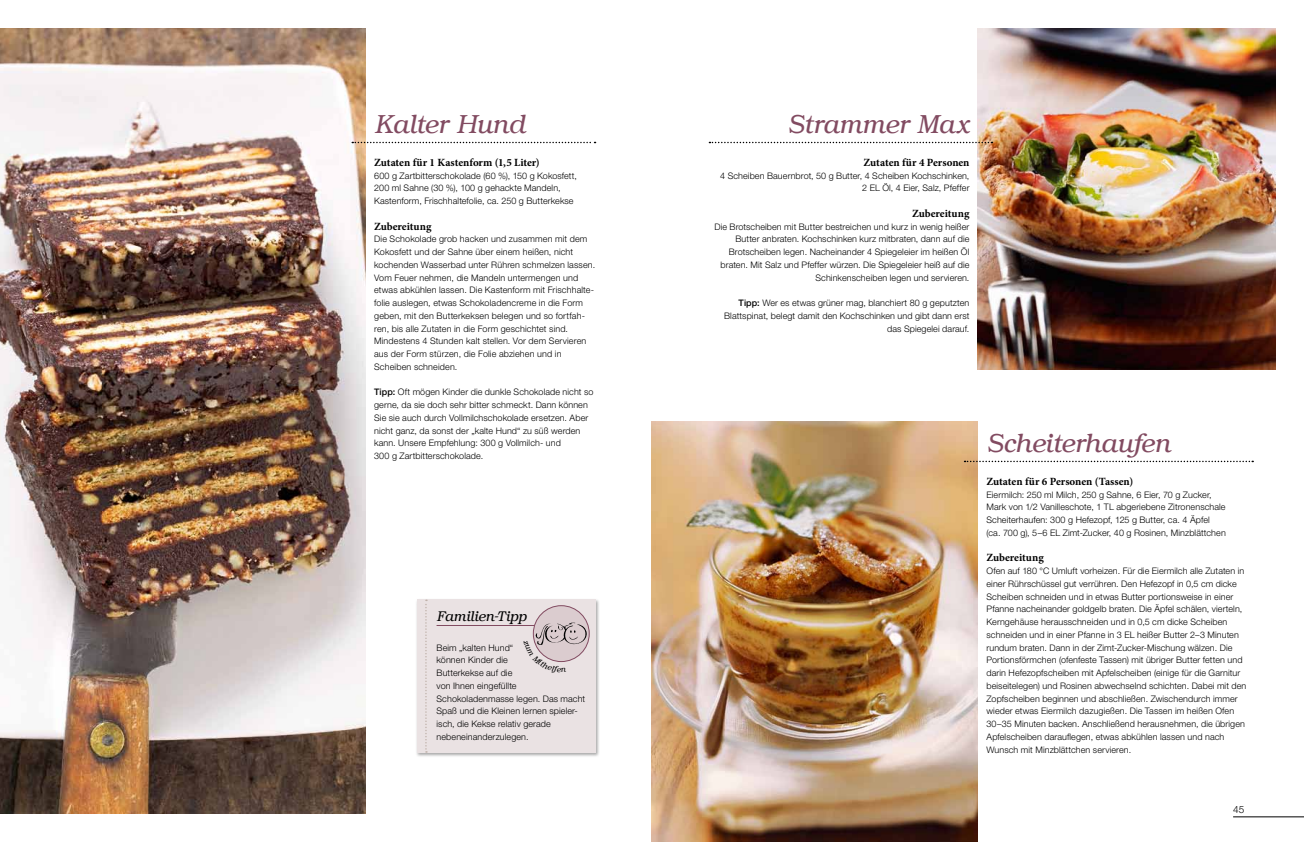
<style>
.page{position:relative;width:1304px;height:842px;background:#fff}
.page>*{position:absolute;margin:0;border:0;box-sizing:border-box;transform-origin:0 0}
.t1{font:italic 300 26px "Brussels";letter-spacing:-.01em;color:#824b61}
.t2{font:italic 300 14px "Brussels";letter-spacing:.005em;color:#000}
.t3{font:700 11px "Minion Pro";letter-spacing:-.005em;color:#000}
.t4{font:300 10px "Helvetica Neue LT Std";color:#000}
.t5{font:300 9px/12.8px "Helvetica Neue LT Std";letter-spacing:.01em;color:#000}
.s1{font-weight:500}
</style>
<div class="page">
<hr style="left:1233px;top:816px;width:71px;height:1px;background:#000">
<img style="left:978px;top:28px;width:298px;height:342px">
<img style="left:652px;top:421px;width:326px;height:421px">
<img style="left:0;top:28px;width:366px;height:786px">
<div style="left:416px;top:598px;width:184px;height:160px;background:#000;opacity:.35"></div>
<div style="left:417px;top:600px;width:178px;height:153px;background:#eae2e3"></div>
<hr style="left:437px;top:625px;width:150px;height:1px;background:#824b61">
<div style="left:533px;top:606px;width:56px;height:55px;background:#dbcccf;border-radius:50%"></div>
<svg style="left:425px;top:600px;width:2px;height:153px"></svg>
<svg style="left:352px;top:142px;width:244px;height:1px"></svg>
<svg style="left:965px;top:461px;width:288px;height:1px"></svg>
<svg style="left:709px;top:142px;width:283px;height:1px"></svg>
<svg style="left:532px;top:622px;width:55px;height:40px"></svg>
<h1 class="t1" style="left:374px;top:108px;width:153px">Kalter Hund</h1>
<p class="t3" style="left:374px;top:155px;width:167px">Zutaten für 1 Kastenform (1,5 Liter)</p>
<p class="t5" style="left:374px;top:169px;width:204px">600 g Zartbitterschokolade (60 %), 150 g Kokosfett,<br>200 ml Sahne (30 %), 100 g gehackte Mandeln,<br>Kastenform, Frischhaltefolie, ca. 250 g Butterkekse</p>
<p class="t3" style="left:374px;top:218px;width:59px">Zubereitung</p>
<p class="t5" style="left:374px;top:233px;width:223px">Die Schokolade grob hacken und zusammen mit dem Kokosfett und der Sahne über einem heißen, nicht kochenden Wasserbad unter Rühren schmelzen lassen.<br>Vom Feuer nehmen, die Mandeln untermengen und etwas abkühlen lassen. Die Kastenform mit Frischhalte&shy;folie auslegen, etwas Schokoladencreme in die Form geben, mit den Butterkeksen belegen und so fortfah&shy;ren, bis alle Zutaten in die Form geschichtet sind.<br>Mindestens 4 Stunden kalt stellen. Vor dem Servieren aus der Form stürzen, die Folie abziehen und in Scheiben schneiden.</p>
<p class="t5" style="left:374px;top:386px;width:221px"><span class="s1">Tipp:</span> Oft mögen Kinder die dunkle Schokolade nicht so gerne, da sie doch sehr bitter schmeckt. Dann können Sie sie auch durch Vollmilchschokolade ersetzen. Aber nicht ganz, da sonst der „kalte Hund“ zu süß werden kann. Unsere Empfehlung: 300 g Vollmilch- und<br>300 g Zartbitterschokolade.</p>
<h2 class="t2" style="left:437px;top:607px;width:91px">Familien-Tipp</h2>
<p class="t5" style="left:437px;top:641px;width:150px">Beim „kalten Hund“<br>können Kinder die<br>Butterkekse auf die<br>von Ihnen eingefüllte<br>Schokoladenmasse legen. Das macht<br>Spaß und die Kleinen lernen spieler&shy;isch, die Kekse relativ gerade nebeneinanderzulegen.</p>
<h1 class="t1" style="left:787px;top:108px;width:184px">Strammer Max</h1>
<p class="t3" style="left:864px;top:155px;width:107px">Zutaten für 4 Personen</p>
<p class="t5" style="left:720px;top:169px;width:251px;text-align:right">4 Scheiben Bauernbrot, 50 g Butter, 4 Scheiben Kochschinken,<br>2 EL Öl, 4 Eier, Salz, Pfeffer</p>
<p class="t3" style="left:912px;top:206px;width:59px">Zubereitung</p>
<p class="t5" style="left:714px;top:220px;width:257px;text-align:right">Die Brotscheiben mit Butter bestreichen und kurz in wenig heißer Butter anbraten. Kochschinken kurz mitbraten, dann auf die Brotscheiben legen. Nacheinander 4 Spiegeleier im heißen Öl braten. Mit Salz und Pfeffer würzen. Die Spiegeleier heiß auf die Schinkenscheiben legen und servieren.</p>
<p class="t5" style="left:724px;top:296px;width:247px;text-align:right"><span class="s1">Tipp:</span> Wer es etwas grüner mag, blanchiert 80 g geputzten<br>Blattspinat, belegt damit den Kochschinken und gibt dann erst das Spiegelei darauf.</p>
<h1 class="t1" style="left:986px;top:427px;width:185px">Scheiterhaufen</h1>
<p class="t3" style="left:986px;top:473px;width:148px">Zutaten für 6 Personen (Tassen)</p>
<p class="t5" style="left:986px;top:488px;width:241px">Eiermilch: 250 ml Milch, 250 g Sahne, 6 Eier, 70 g Zucker, Mark von 1/2 Vanilleschote, 1 TL abgeriebene Zitronenschale Scheiterhaufen: 300 g Hefezopf, 125 g Butter, ca. 4 Äpfel (ca. 700 g), 5–6 EL Zimt-Zucker, 40 g Rosinen, Minzblättchen</p>
<p class="t3" style="left:986px;top:550px;width:59px">Zubereitung</p>
<p class="t5" style="left:986px;top:564px;width:261px">Ofen auf 180 °C Umluft vorheizen. Für die Eiermilch alle Zutaten in einer Rührschüssel gut verrühren. Den Hefezopf in 0,5 cm dicke Scheiben schneiden und in etwas Butter portionsweise in einer Pfanne nacheinander goldgelb braten. Die Äpfel schälen, vierteln, Kerngehäuse herausschneiden und in 0,5 cm dicke Scheiben schneiden und in einer Pfanne in 3 EL heißer Butter 2–3 Minuten rundum braten. Dann in der Zimt-Zucker-Mischung wälzen. Die Portionsförmchen (ofenfeste Tassen) mit übriger Butter fetten und darin Hefezopfscheiben mit Apfelscheiben (einige für die Garnitur beiseitelegen) und Rosinen abwechselnd schichten. Dabei mit den Zopfscheiben beginnen und abschließen. Zwischendurch immer wieder etwas Eiermilch dazugießen. Die Tassen im heißen Ofen 30–35 Minuten backen. Anschließend herausnehmen, die übrigen Apfelscheiben darauflegen, etwas abkühlen lassen und nach Wunsch mit Minzblättchen servieren.</p>
<p class="t4" style="left:1233px;top:804px;width:13px">45</p>
</div>
